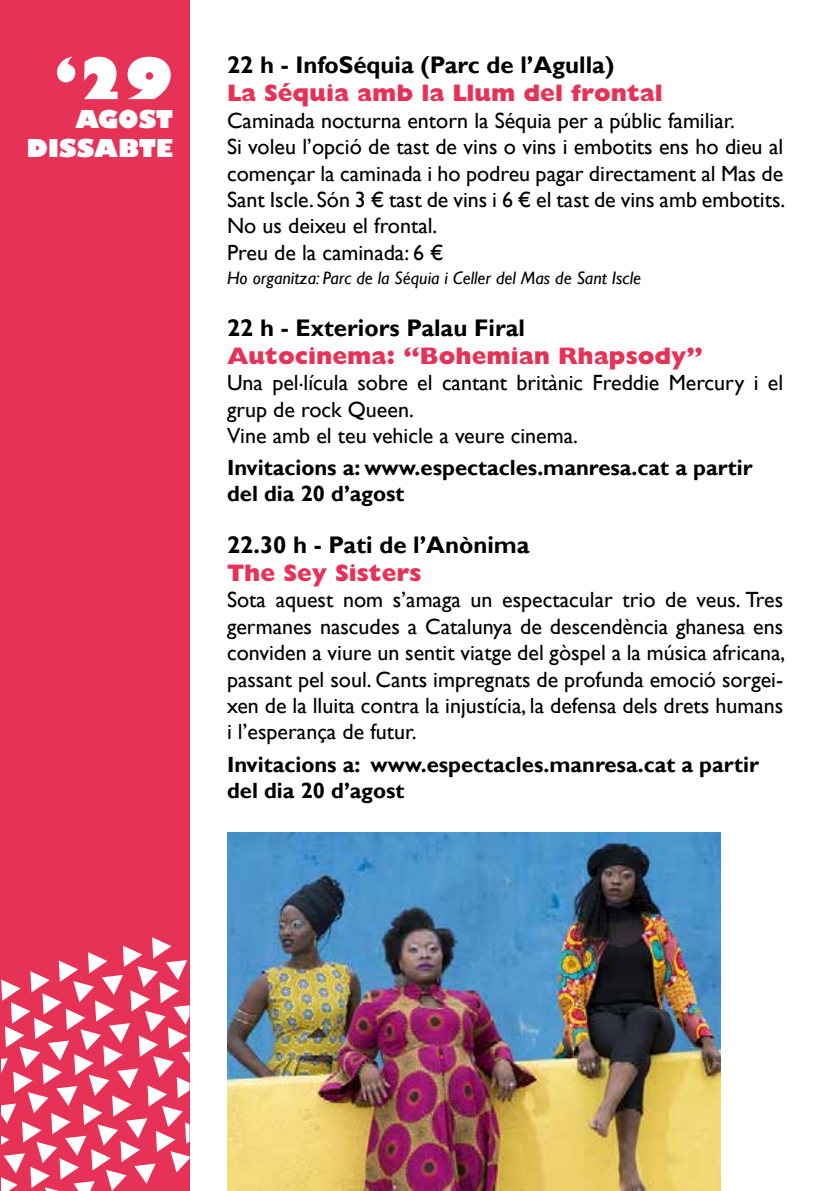
<style>
.page{position:relative;width:840px;height:1191px;background:#fff}
.page>*{position:absolute;margin:0;border:0;box-sizing:border-box;transform-origin:0 0}
.t1{font:800 56px "Gill Sans";color:#fff}
.t2{font:700 24px "Gill Sans";color:#000}
.t3{font:800 24px "Gill Sans";color:#e73257}
.t4{font:800 24px/28.8px "Gill Sans";color:#fff;text-align:right}
.t5{font:22px/26.4px "Gill Sans";color:#000}
.t6{font:700 22px/26.4px "Gill Sans";color:#000}
.t7{font:italic 18px "Gill Sans";color:#000}
</style>
<div class="page">
<div style="left:0;top:0;width:189px;height:1191px;background:#e73257"></div>
<img style="left:227px;top:832px;width:493px;height:358px">
<svg style="left:1px;top:937px;width:188px;height:254px"></svg>
<h1 class="t1" style="left:55px;top:43px;width:120px">‘29</h1>
<p class="t4" style="left:26px;top:106px;width:148px">AGOST<br>DISSABTE</p>
<p class="t2" style="left:227px;top:51px;width:388px">22 h - InfoSéquia (Parc de l’Agulla)</p>
<p class="t3" style="left:227px;top:79px;width:437px">La Séquia amb la Llum del frontal</p>
<p class="t5" style="left:227px;top:107px;width:559px">Caminada nocturna entorn la Séquia per a públic familiar.<br>Si voleu l’opció de tast de vins o vins i embotits ens ho dieu al començar la caminada i ho podreu pagar directament al Mas de Sant Iscle. Són 3 € tast de vins i 6 € el tast de vins amb embotits.<br>No us deixeu el frontal.<br>Preu de la caminada: 6 €</p>
<p class="t7" style="left:227px;top:268px;width:415px">Ho organitza: Parc de la Séquia i Celler del Mas de Sant Iscle</p>
<p class="t2" style="left:227px;top:313px;width:299px">22 h - Exteriors Palau Firal</p>
<p class="t3" style="left:227px;top:341px;width:477px">Autocinema: “Bohemian Rhapsody”</p>
<p class="t5" style="left:227px;top:370px;width:557px">Una pel.lícula sobre el cantant britànic Freddie Mercury i el grup de rock Queen.<br>Vine amb el teu vehicle a veure cinema.</p>
<p class="t6" style="left:227px;top:455px;width:527px">Invitacions a: www.espectacles.manresa.cat a partir del dia 20 d’agost</p>
<p class="t2" style="left:227px;top:530px;width:304px">22.30 h - Pati de l’Anònima</p>
<p class="t3" style="left:227px;top:559px;width:196px">The Sey Sisters</p>
<p class="t5" style="left:227px;top:587px;width:559px;text-align:justify">Sota aquest nom s’amaga un espectacular trio de veus. Tres germanes nascudes a Catalunya de descendència ghanesa ens conviden a viure un sentit viatge del gòspel a la música africana, passant pel soul. Cants impregnats de profunda emoció sorgei&shy;xen de la lluita contra la injustícia, la defensa dels drets humans i l’esperança de futur.</p>
<p class="t6" style="left:227px;top:751px;width:533px">Invitacions a: www.espectacles.manresa.cat a partir del dia 20 d’agost</p>
</div>
